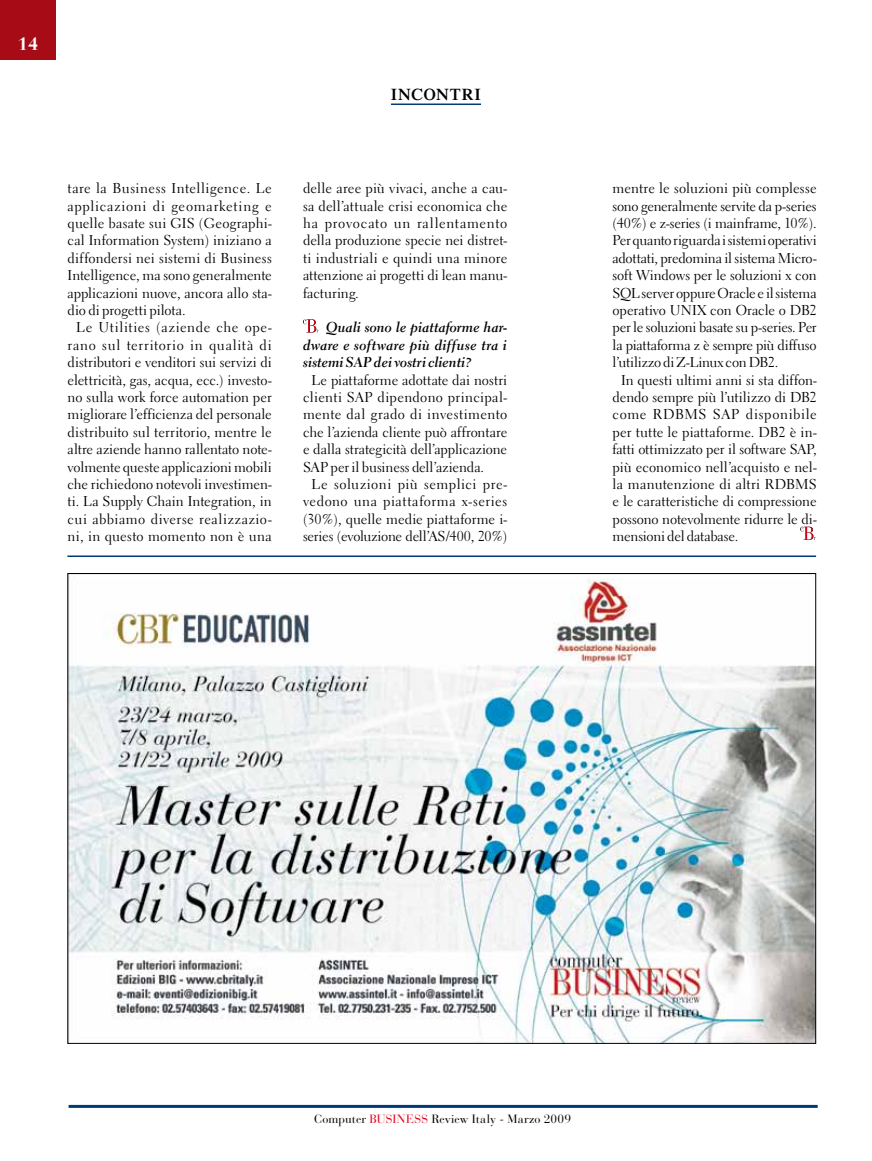
<style>
.page{position:relative;width:872px;height:1161px;background:#fff}
.page>*{position:absolute;margin:0;border:0;box-sizing:border-box;transform-origin:0 0}
.t1{font:700 18px "Bauer Bodoni";color:#fff}
.t2{font:600 16.5px "Times";letter-spacing:.05em;color:#000}
.t3{font:14.25px/17.4px "Electra LH";color:#000;text-align:justify}
.t4{font:14.25px "Electra LH";letter-spacing:-.02em;color:#000}
.t5{font:14.25px "Electra LH";letter-spacing:.035em;color:#000}
.t6{font:14.25px/17.4px "Electra LH Bold Cursive";letter-spacing:.01em;color:#000;text-align:justify}
.t7{font:14.25px "Electra LH";letter-spacing:.05em;color:#000}
.t8{font:14.25px "Electra LH";letter-spacing:.04em;color:#000}
.t9{font:14.25px "Electra LH";letter-spacing:.02em;color:#000}
.t10{font:14.25px "Electra LH";letter-spacing:.03em;color:#000}
.t11{font:14.25px "Electra LH";letter-spacing:.045em;color:#000}
.t12{font:12px "Bauer Bodoni";letter-spacing:.01em;color:#000}
.s1{color:#e2001a}
</style>
<div class="page">
<div style="left:0;top:0;width:55px;height:60px;background:#a60b16"></div>
<hr style="left:69px;top:1105px;width:748px;height:3px;background:#003b77">
<hr style="left:391px;top:103px;width:90px;height:2px;background:#003b77">
<svg style="left:303px;top:319px;width:15px;height:13px"></svg>
<img style="left:69px;top:576px;width:745px;height:466px">
<hr style="left:67px;top:555px;width:749px;height:2px;background:#003b77">
<svg style="left:800px;top:527px;width:15px;height:13px"></svg>
<p class="t1" style="left:18px;top:33px;width:22px">14</p>
<p class="t2" style="left:391px;top:84px;width:91px">INCONTRI</p>
<p class="t5" style="left:68px;top:180px;width:206px">tare la Business Intelligence. Le</p>
<p class="t7" style="left:68px;top:197px;width:206px">applicazioni di geomarketing e</p>
<p class="t3" style="left:68px;top:214px;width:206px">quelle basate sui GIS (Geographi-</p>
<p class="t3" style="left:68px;top:232px;width:206px">cal Information System) iniziano a</p>
<p class="t3" style="left:68px;top:249px;width:206px">diffondersi nei sistemi di Business</p>
<p class="t3" style="left:68px;top:267px;width:206px">Intelligence, ma sono generalmente</p>
<p class="t3" style="left:68px;top:284px;width:206px">applicazioni nuove, ancora allo sta-</p>
<p class="t3" style="left:68px;top:301px;width:120px">dio di progetti pilota.</p>
<p class="t8" style="left:76px;top:319px;width:197px">Le Utilities (aziende che ope-</p>
<p class="t7" style="left:68px;top:336px;width:206px">rano sul territorio in qualità di</p>
<p class="t3" style="left:68px;top:354px;width:206px">distributori e venditori sui servizi di</p>
<p class="t3" style="left:68px;top:371px;width:206px">elettricità, gas, acqua, ecc.) investo-</p>
<p class="t3" style="left:68px;top:388px;width:206px">no sulla work force automation per</p>
<p class="t3" style="left:68px;top:406px;width:206px">migliorare l’efficienza del personale</p>
<p class="t3" style="left:68px;top:423px;width:206px">distribuito sul territorio, mentre le</p>
<p class="t3" style="left:68px;top:441px;width:206px">altre aziende hanno rallentato note-</p>
<p class="t3" style="left:68px;top:458px;width:206px">volmente queste applicazioni mobili</p>
<p class="t3" style="left:68px;top:475px;width:206px">che richiedono notevoli investimen-</p>
<p class="t3" style="left:68px;top:493px;width:206px">ti. La Supply Chain Integration, in</p>
<p class="t5" style="left:68px;top:510px;width:206px">cui abbiamo diverse realizzazio-</p>
<p class="t3" style="left:68px;top:528px;width:206px">ni, in questo momento non è una</p>
<p class="t3" style="left:303px;top:180px;width:206px">delle aree più vivaci, anche a cau&shy;sa dell’attuale crisi economica che ha provocato un rallentamento della produzione specie nei distret&shy;ti industriali e quindi una minore attenzione ai progetti di lean manu&shy;facturing.</p>
<p class="t6" style="left:303px;top:319px;width:206px;text-indent:23px">Quali sono le piattaforme har&shy;dware e software più diffuse tra i sistemi SAP dei vostri clienti?</p>
<p class="t3" style="left:311px;top:371px;width:197px">Le piattaforme adottate dai nostri</p>
<p class="t9" style="left:303px;top:388px;width:206px">clienti SAP dipendono principal-</p>
<p class="t10" style="left:303px;top:406px;width:206px">mente dal grado di investimento</p>
<p class="t3" style="left:303px;top:423px;width:206px">che l’azienda cliente può affrontare</p>
<p class="t3" style="left:303px;top:441px;width:206px">e dalla strategicità dell’applicazione</p>
<p class="t3" style="left:303px;top:458px;width:182px">SAP per il business dell’azienda.</p>
<p class="t5" style="left:311px;top:475px;width:197px">Le soluzioni più semplici pre-</p>
<p class="t8" style="left:303px;top:493px;width:206px">vedono una piattaforma x-series</p>
<p class="t3" style="left:303px;top:510px;width:206px">(30%), quelle medie piattaforme i-</p>
<p class="t4" style="left:303px;top:528px;width:206px">series (evoluzione dell’AS/400, 20%)</p>
<p class="t3" style="left:612px;top:180px;width:206px">mentre le soluzioni più complesse</p>
<p class="t4" style="left:612px;top:197px;width:206px">sono generalmente servite da p-series</p>
<p class="t3" style="left:612px;top:214px;width:206px">(40%) e z-series (i mainframe, 10%).</p>
<p class="t3" style="left:612px;top:232px;width:206px">Per quanto riguarda i sistemi operativi</p>
<p class="t3" style="left:612px;top:249px;width:206px">adottati, predomina il sistema Micro-</p>
<p class="t3" style="left:612px;top:267px;width:206px">soft Windows per le soluzioni x con</p>
<p class="t4" style="left:612px;top:284px;width:206px">SQL server oppure Oracle e il sistema</p>
<p class="t3" style="left:612px;top:301px;width:206px">operativo UNIX con Oracle o DB2</p>
<p class="t4" style="left:612px;top:319px;width:206px">per le soluzioni basate su p-series. Per</p>
<p class="t3" style="left:612px;top:336px;width:206px">la piattaforma z è sempre più diffuso</p>
<p class="t3" style="left:612px;top:354px;width:167px">l’utilizzo di Z-Linux con DB2.</p>
<p class="t3" style="left:621px;top:371px;width:197px">In questi ultimi anni si sta diffon-</p>
<p class="t3" style="left:612px;top:388px;width:206px">dendo sempre più l’utilizzo di DB2</p>
<p class="t11" style="left:612px;top:406px;width:206px">come RDBMS SAP disponibile</p>
<p class="t3" style="left:612px;top:423px;width:206px">per tutte le piattaforme. DB2 è in-</p>
<p class="t3" style="left:612px;top:441px;width:206px">fatti ottimizzato per il software SAP,</p>
<p class="t3" style="left:612px;top:458px;width:206px">più economico nell’acquisto e nel-</p>
<p class="t3" style="left:612px;top:475px;width:206px">la manutenzione di altri RDBMS</p>
<p class="t3" style="left:612px;top:493px;width:206px">e le caratteristiche di compressione</p>
<p class="t3" style="left:612px;top:510px;width:206px">possono notevolmente ridurre le di-</p>
<p class="t3" style="left:612px;top:528px;width:127px">mensioni del database.</p>
<p class="t12" style="left:314px;top:1112px;width:258px">Computer <span class="s1">BUSINESS</span> Review Italy - Marzo 2009</p>
</div>
